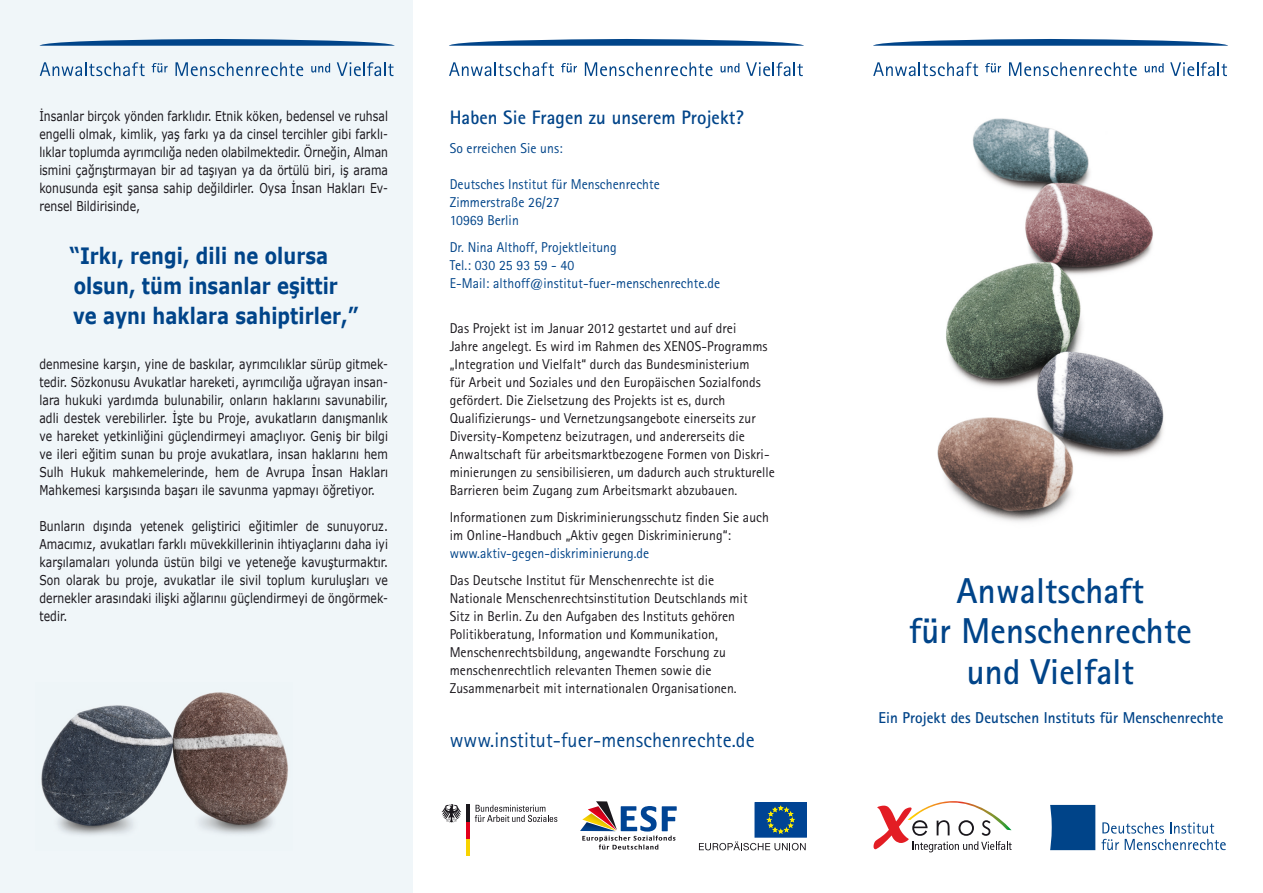
<style>
.page{position:relative;width:1263px;height:893px;background:#fff}
.page>*{position:absolute;margin:0;border:0;box-sizing:border-box;transform-origin:0 0}
.t1{font:700 36px/40.5px "Rotis Sans Serif";letter-spacing:.005em;color:#004489;text-align:center;scale:.96 1}
.t2{font:700 22.5px/30px "Verdana";letter-spacing:.005em;color:#004489;scale:.8 1}
.t3{font:21px "Rotis Sans Serif";letter-spacing:.005em;color:#004489;scale:.96 1}
.t4{font:700 19.5px "Rotis Sans Serif";letter-spacing:.005em;color:#004489;scale:.96 1}
.t5{font:700 15.75px "Rotis Sans Serif";letter-spacing:.005em;color:#004489;scale:.96 1}
.t6{font:14.25px/18px "Rotis Sans Serif";letter-spacing:.005em;color:#1a171c;scale:.96 1}
.t7{font:14.25px "Rotis Sans Serif";letter-spacing:.005em;color:#004489;scale:.96 1}
.t8{font:13.5px/18px "Verdana";letter-spacing:.01em;color:#1a171c;scale:.8 1}
</style>
<div class="page">
<div style="left:0;top:0;width:412px;height:893px;background:#f0f6f9"></div>
<svg style="left:873px;top:62px;width:105px;height:14px"></svg>
<svg style="left:985px;top:63px;width:16px;height:10px"></svg>
<svg style="left:1009px;top:62px;width:128px;height:14px"></svg>
<svg style="left:1145px;top:63px;width:18px;height:10px"></svg>
<svg style="left:1170px;top:62px;width:57px;height:14px"></svg>
<svg style="left:449px;top:62px;width:105px;height:14px"></svg>
<svg style="left:561px;top:63px;width:16px;height:10px"></svg>
<svg style="left:585px;top:62px;width:127px;height:14px"></svg>
<svg style="left:720px;top:63px;width:19px;height:10px"></svg>
<svg style="left:746px;top:62px;width:57px;height:14px"></svg>
<svg style="left:40px;top:62px;width:105px;height:14px"></svg>
<svg style="left:152px;top:63px;width:16px;height:10px"></svg>
<svg style="left:176px;top:62px;width:127px;height:14px"></svg>
<svg style="left:311px;top:63px;width:19px;height:10px"></svg>
<svg style="left:337px;top:62px;width:57px;height:14px"></svg>
<hr style="left:466px;top:839px;width:3px;height:17px;background:#f8d300">
<hr style="left:466px;top:822px;width:3px;height:17px;background:#e2001a">
<hr style="left:466px;top:805px;width:3px;height:17px;background:#1a171c">
<svg style="left:441px;top:804px;width:20px;height:18px"></svg>
<svg style="left:475px;top:805px;width:82px;height:17px"></svg>
<svg style="left:599px;top:849px;width:60px;height:1px"></svg>
<svg style="left:580px;top:801px;width:97px;height:48px"></svg>
<svg style="left:699px;top:841px;width:107px;height:9px"></svg>
<div style="left:755px;top:803px;width:51px;height:34px;background:#004494"></div>
<svg style="left:767px;top:806px;width:27px;height:27px"></svg>
<div style="left:1050px;top:805px;width:45px;height:45px;background:#004489"></div>
<svg style="left:1101px;top:822px;width:125px;height:28px"></svg>
<svg style="left:873px;top:801px;width:139px;height:51px"></svg>
<img style="left:937px;top:118px;width:227px;height:404px">
<img style="left:41px;top:692px;width:247px;height:143px">
<svg style="left:873px;top:39px;width:355px;height:7px"></svg>
<svg style="left:449px;top:39px;width:355px;height:7px"></svg>
<svg style="left:40px;top:39px;width:355px;height:7px"></svg>
<p class="t8" style="left:39px;top:107px;width:437px">İnsanlar birçok yönden farklıdır. Etnik köken, bedensel ve ruhsal engelli olmak, kimlik, yaş farkı ya da cinsel tercihler gibi farklı&shy;lıklar toplumda ayrımcılığa neden olabilmektedir. Örneğin, Alman ismini çağrıştırmayan bir ad taşıyan ya da örtülü biri, iş arama konusunda eşit şansa sahip değildirler. Oysa İnsan Hakları Ev&shy;rensel Bildirisinde,</p>
<h2 class="t2" style="left:69px;top:241px;width:363px">“Irkı, rengi, dili ne olursa olsun, tüm insanlar eşittir ve aynı haklara sahiptirler,”</h2>
<p class="t8" style="left:39px;top:355px;width:437px">denmesine karşın, yine de baskılar, ayrımcılıklar sürüp gitmek&shy;tedir. Sözkonusu Avukatlar hareketi, ayrımcılığa uğrayan insan&shy;lara hukuki yardımda bulunabilir, onların haklarını savunabilir, adli destek verebilirler. İşte bu Proje, avukatların danışmanlık ve hareket yetkinliğini güçlendirmeyi amaçlıyor. Geniş bir bilgi ve ileri eğitim sunan bu proje avukatlara, insan haklarını hem Sulh Hukuk mahkemelerinde, hem de Avrupa İnsan Hakları Mahkemesi karşısında başarı ile savunma yapmayı öğretiyor.</p>
<p class="t8" style="left:39px;top:517px;width:437px">Bunların dışında yetenek geliştirici eğitimler de sunuyoruz.<br>Amacımız, avukatları farklı müvekkillerinin ihtiyaçlarını daha iyi karşılamaları yolunda üstün bilgi ve yeteneğe kavuşturmaktır.<br>Son olarak bu proje, avukatlar ile sivil toplum kuruluşları ve dernekler arasındaki ilişki ağlarınıı güçlendirmeyi de öngörmek&shy;tedir.</p>
<h2 class="t4" style="left:450px;top:106px;width:308px">Haben Sie Fragen zu unserem Projekt?</h2>
<p class="t7" style="left:450px;top:140px;width:119px">So erreichen Sie uns:</p>
<p class="t7" style="left:450px;top:176px;width:220px">Deutsches Institut für Menschenrechte</p>
<p class="t7" style="left:450px;top:194px;width:116px">Zimmerstraße 26/27</p>
<p class="t7" style="left:450px;top:212px;width:74px">10969 Berlin</p>
<p class="t7" style="left:450px;top:239px;width:175px">Dr. Nina Althoff, Projektleitung</p>
<p class="t7" style="left:450px;top:257px;width:131px">Tel.: 030 25 93 59 - 40</p>
<p class="t7" style="left:450px;top:275px;width:283px">E-Mail: althoff@institut-fuer-menschenrechte.de</p>
<p class="t6" style="left:450px;top:319px;width:340px">Das Projekt ist im Januar 2012 gestartet und auf drei<br>Jahre angelegt. Es wird im Rahmen des XENOS-Programms „Integration und Vielfalt“ durch das Bundesministerium<br>für Arbeit und Soziales und den Europäischen Sozialfonds gefördert. Die Zielsetzung des Projekts ist es, durch Qualifizierungs- und Vernetzungsangebote einerseits zur Diversity-Kompetenz beizutragen, und andererseits die Anwaltschaft für arbeitsmarktbezogene Formen von Diskri&shy;minierungen zu sensibilisieren, um dadurch auch strukturelle Barrieren beim Zugang zum Arbeitsmarkt abzubauen.</p>
<p class="t6" style="left:450px;top:508px;width:334px">Informationen zum Diskriminierungsschutz finden Sie auch im Online-Handbuch „Aktiv gegen Diskriminierung“:</p>
<p class="t7" style="left:450px;top:545px;width:209px">www.aktiv-gegen-diskriminierung.de</p>
<p class="t6" style="left:450px;top:571px;width:312px">Das Deutsche Institut für Menschenrechte ist die Nationale Menschenrechtsinstitution Deutschlands mit Sitz in Berlin. Zu den Aufgaben des Instituts gehören Politikberatung, Information und Kommunikation, Menschenrechtsbildung, angewandte Forschung zu menschenrechtlich relevanten Themen sowie die Zusammenarbeit mit internationalen Organisationen.</p>
<p class="t3" style="left:450px;top:727px;width:319px">www.institut-fuer-menschenrechte.de</p>
<h1 class="t1" style="left:909px;top:569px;width:296px">Anwaltschaft<br>für Menschenrechte und Vielfalt</h1>
<p class="t5" style="left:878px;top:708px;width:361px">Ein Projekt des Deutschen Instituts für Menschenrechte</p>
</div>
